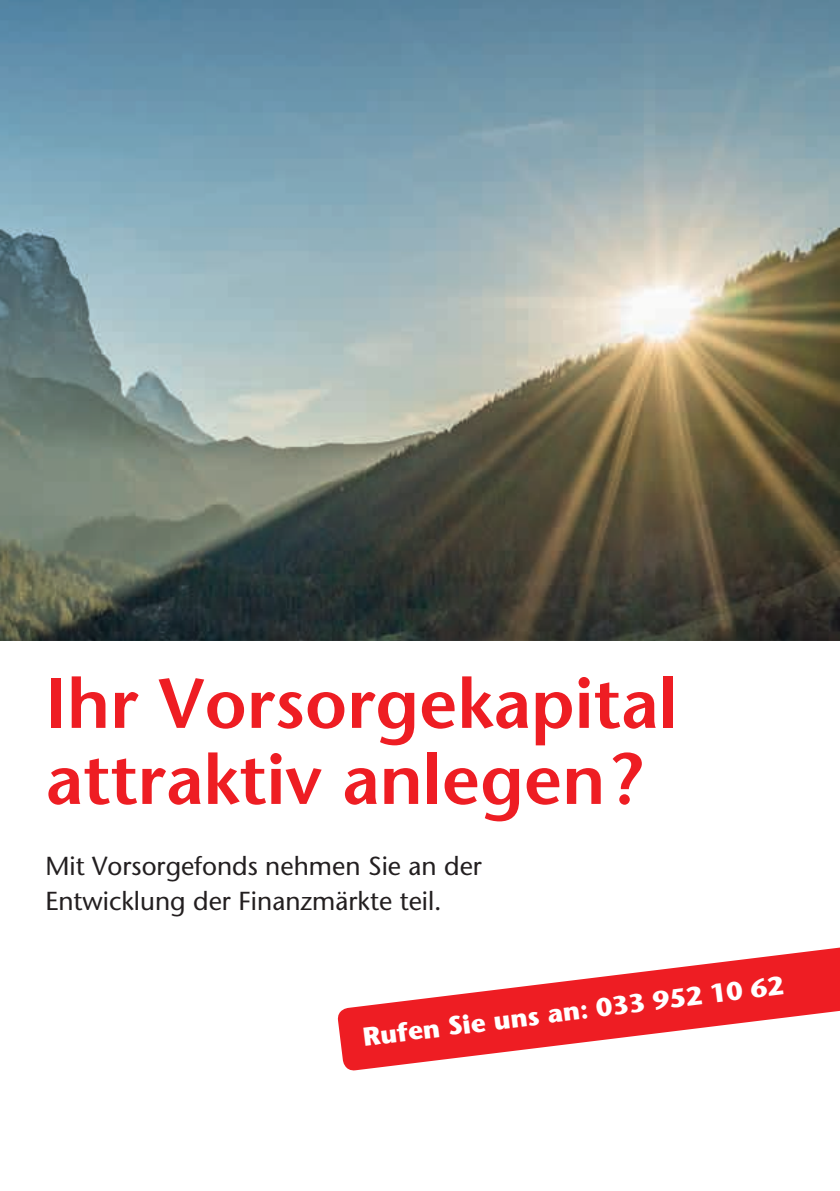
<style>
.page{position:relative;width:840px;height:1191px;background:#fff}
.page>*{position:absolute;margin:0;border:0;box-sizing:border-box;transform-origin:0 0}
.t1{font:600 70px/76px "Stone Sans Std";color:#ee1d23}
.t2{font:500 26px/35px "Stone Sans Std";color:#231f20}
.t3{font:700 26px "Stone Sans Std";color:#fff}
</style>
<div class="page">
<img style="left:0;top:0;width:839px;height:1071px">
<h1 class="t1" style="left:45px;top:665px;width:633px">Ihr Vorsorgekapital attraktiv anlegen?</h1>
<p class="t2" style="left:45px;top:848px;width:438px">Mit Vorsorgefonds nehmen Sie an der<br>Entwicklung der Finanzmärkte teil.</p>
<p class="t3" style="left:361px;top:1021px;width:424px;rotate:-7deg">Rufen Sie uns an: 033 952 10 62</p>
</div>
